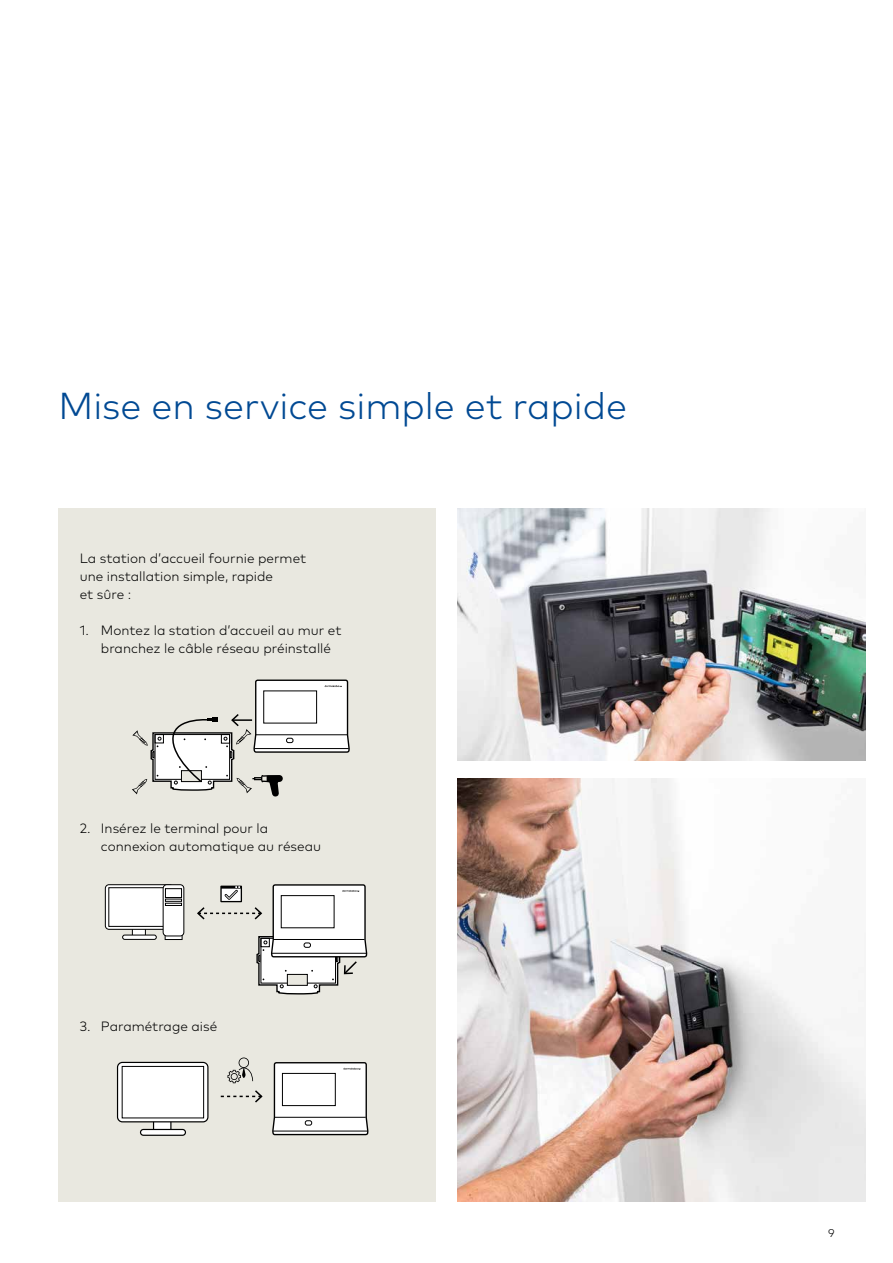
<style>
.page{position:relative;width:893px;height:1263px;background:#fff}
.page>*{position:absolute;margin:0;border:0;box-sizing:border-box;transform-origin:0 0}
.t1{font:300 37.5px "Mark Pro";color:#004993}
.t2{font:300 13.5px/18px "Mark Pro";color:#000}
.t3{font:300 11.25px "Mark Pro";color:#000}
</style>
<div class="page">
<div style="left:58px;top:508px;width:378px;height:694px;background:#e9e8e0"></div>
<img style="left:457px;top:508px;width:408px;height:252px">
<img style="left:457px;top:778px;width:408px;height:424px">
<svg style="left:272px;top:1062px;width:97px;height:74px;background:#e2e2e2"></svg>
<hr style="left:274px;top:1117px;width:92px;height:1px;background:#000">
<div style="left:132px;top:928px;width:13px;height:8px;background:#fff"></div>
<div style="left:132px;top:928px;width:14px;height:9px;border:1px solid #000"></div>
<div style="left:105px;top:885px;width:68px;height:44px;background:#fff;border-radius:4px"></div>
<div style="left:105px;top:884px;width:69px;height:46px;border:1px solid #000;border-radius:4px"></div>
<hr style="left:123px;top:935px;width:33px;height:4px;background:#fff;border-radius:2px">
<div style="left:122px;top:934px;width:35px;height:6px;border:1px solid #000;border-radius:2px"></div>
<div style="left:109px;top:887px;width:61px;height:40px;border:1px solid #000"></div>
<svg style="left:167px;top:936px;width:14px;height:2px"></svg>
<div style="left:165px;top:928px;width:18px;height:12px;border:1px solid #000"></div>
<div style="left:163px;top:885px;width:21px;height:51px;background:#fff;border-radius:4px"></div>
<div style="left:163px;top:884px;width:21px;height:52px;border:1px solid #000;border-radius:4px"></div>
<div style="left:165px;top:888px;width:17px;height:10px;border:1px solid #000"></div>
<svg style="left:165px;top:899px;width:17px;height:2px"></svg>
<div style="left:165px;top:903px;width:17px;height:3px;border:1px solid #000"></div>
<svg style="left:197px;top:884px;width:171px;height:111px"></svg>
<hr style="left:273px;top:939px;width:92px;height:1px;background:#000">
<svg style="left:227px;top:1057px;width:26px;height:26px"></svg>
<svg style="left:221px;top:1090px;width:42px;height:13px"></svg>
<svg style="left:155px;top:1122px;width:14px;height:6px"></svg>
<div style="left:153px;top:1119px;width:18px;height:13px;border:1px solid #000"></div>
<svg style="left:118px;top:1062px;width:90px;height:60px"></svg>
<div style="left:117px;top:1062px;width:91px;height:60px;border:1px solid #000;border-radius:5px"></div>
<div style="left:141px;top:1129px;width:44px;height:6px;background:#fff;border-radius:3px"></div>
<div style="left:140px;top:1129px;width:46px;height:7px;border:1px solid #000;border-radius:3px"></div>
<div style="left:122px;top:1066px;width:82px;height:52px;background:#fff"></div>
<div style="left:122px;top:1066px;width:82px;height:52px;border:1px solid #000"></div>
<svg style="left:132px;top:679px;width:218px;height:118px"></svg>
<h1 class="t1" style="left:58px;top:377px;width:570px">Mise en service simple et rapide</h1>
<p class="t2" style="left:80px;top:548px;width:228px">La station d’accueil fournie permet une installation simple, rapide<br>et sûre :</p>
<p class="t2" style="left:101px;top:620px;width:242px;text-indent:-21px">1. Montez la station d’accueil au mur et branchez le câble réseau préinstallé</p>
<p class="t2" style="left:101px;top:818px;width:222px;text-indent:-21px">2. Insérez le terminal pour la connexion automatique au réseau</p>
<p class="t2" style="left:80px;top:1016px;width:139px">3. Paramétrage aisé</p>
<p class="t3" style="left:828px;top:1224px;width:8px">9</p>
</div>
